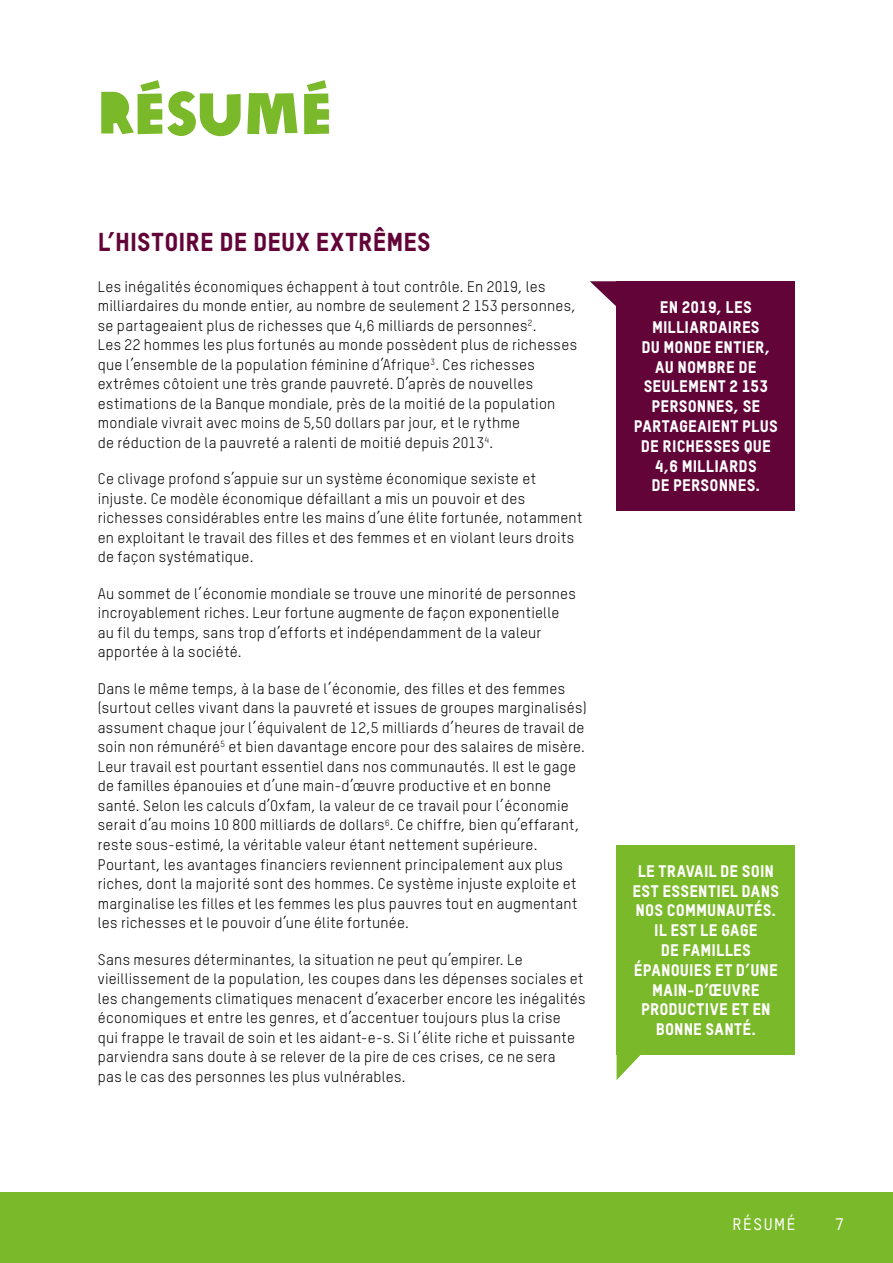
<style>
.page{position:relative;width:893px;height:1263px;background:#fff}
.page>*{position:absolute;margin:0;border:0;box-sizing:border-box;transform-origin:0 0}
.t1{font:57px "Oxfam Global Headline";letter-spacing:-.01em;color:#7ab929}
.t2{font:25.5px "Oxfam TSTARPRO Headline";letter-spacing:.015em;color:#620438}
.t3{font:16.5px/19.8px "Oxfam TSTARPRO Headline";letter-spacing:.01em;color:#fff;text-align:center}
.t4{font:500 16.5px "Oxfam TSTARPRO";letter-spacing:.1em;color:#fff}
.t5{font:15px/19.5px "Oxfam TSTARPRO";letter-spacing:.015em;color:#000}
</style>
<div class="page">
<div style="left:0;top:1192px;width:893px;height:71px;background:#7ab929"></div>
<div style="left:617px;top:281px;width:178px;height:229px;background:#620438"></div>
<svg style="left:590px;top:281px;width:27px;height:27px"></svg>
<div style="left:617px;top:845px;width:178px;height:209px;background:#7ab929"></div>
<svg style="left:617px;top:1054px;width:26px;height:26px"></svg>
<h1 class="t1" style="left:98px;top:64px;width:237px">RÉSUMÉ</h1>
<h2 class="t2" style="left:98px;top:226px;width:335px">L’HISTOIRE DE DEUX EXTRÊMES</h2>
<p class="t5" style="left:98px;top:277px;width:481px">Les inégalités économiques échappent à tout contrôle. En 2019, les milliardaires du monde entier, au nombre de seulement 2 153 personnes, se partageaient plus de richesses que 4,6 milliards de personnes<sup>2</sup>.<br>Les 22 hommes les plus fortunés au monde possèdent plus de richesses que l’ensemble de la population féminine d’Afrique<sup>3</sup>. Ces richesses extrêmes côtoient une très grande pauvreté. D’après de nouvelles estimations de la Banque mondiale, près de la moitié de la population mondiale vivrait avec moins de 5,50 dollars par jour, et le rythme<br>de réduction de la pauvreté a ralenti de moitié depuis 2013<sup>4</sup>.</p>
<p class="t5" style="left:98px;top:469px;width:486px">Ce clivage profond s’appuie sur un système économique sexiste et injuste. Ce modèle économique défaillant a mis un pouvoir et des richesses considérables entre les mains d’une élite fortunée, notamment en exploitant le travail des filles et des femmes et en violant leurs droits de façon systématique.</p>
<p class="t5" style="left:98px;top:584px;width:480px">Au sommet de l’économie mondiale se trouve une minorité de personnes incroyablement riches. Leur fortune augmente de façon exponentielle au fil du temps, sans trop d’efforts et indépendamment de la valeur apportée à la société.</p>
<p class="t5" style="left:98px;top:679px;width:490px">Dans le même temps, à la base de l’économie, des filles et des femmes (surtout celles vivant dans la pauvreté et issues de groupes marginalisés) assument chaque jour l’équivalent de 12,5 milliards d’heures de travail de soin non rémunéré<sup>5</sup> et bien davantage encore pour des salaires de misère.<br>Leur travail est pourtant essentiel dans nos communautés. Il est le gage de familles épanouies et d’une main-d’œuvre productive et en bonne santé. Selon les calculs d’Oxfam, la valeur de ce travail pour l’économie serait d’au moins 10 800 milliards de dollars<sup>6</sup>. Ce chiffre, bien qu’effarant, reste sous-estimé, la véritable valeur étant nettement supérieure.<br>Pourtant, les avantages financiers reviennent principalement aux plus riches, dont la majorité sont des hommes. Ce système injuste exploite et marginalise les filles et les femmes les plus pauvres tout en augmentant les richesses et le pouvoir d’une élite fortunée.</p>
<p class="t5" style="left:98px;top:949px;width:489px">Sans mesures déterminantes, la situation ne peut qu’empirer. Le vieillissement de la population, les coupes dans les dépenses sociales et les changements climatiques menacent d’exacerber encore les inégalités économiques et entre les genres, et d’accentuer toujours plus la crise<br>qui frappe le travail de soin et les aidant-e-s. Si l’élite riche et puissante parviendra sans doute à se relever de la pire de ces crises, ce ne sera<br>pas le cas des personnes les plus vulnérables.</p>
<p class="t3" style="left:634px;top:297px;width:145px">EN 2019, LES<br>MILLIARDAIRES<br>DU MONDE ENTIER,<br>AU NOMBRE DE<br>SEULEMENT 2 153<br>PERSONNES, SE<br>PARTAGEAIENT PLUS<br>DE RICHESSES QUE<br>4,6 MILLIARDS<br>DE PERSONNES.</p>
<p class="t3" style="left:633px;top:860px;width:148px">LE TRAVAIL DE SOIN<br>EST ESSENTIEL DANS<br>NOS COMMUNAUTÉS.<br>IL EST LE GAGE<br>DE FAMILLES<br>ÉPANOUIES ET D’UNE<br>MAIN-D’ŒUVRE<br>PRODUCTIVE ET EN<br>BONNE SANTÉ.</p>
<p class="t4" style="left:732px;top:1214px;width:64px">RÉSUMÉ</p>
<p class="t4" style="left:835px;top:1214px;width:10px">7</p>
</div>
